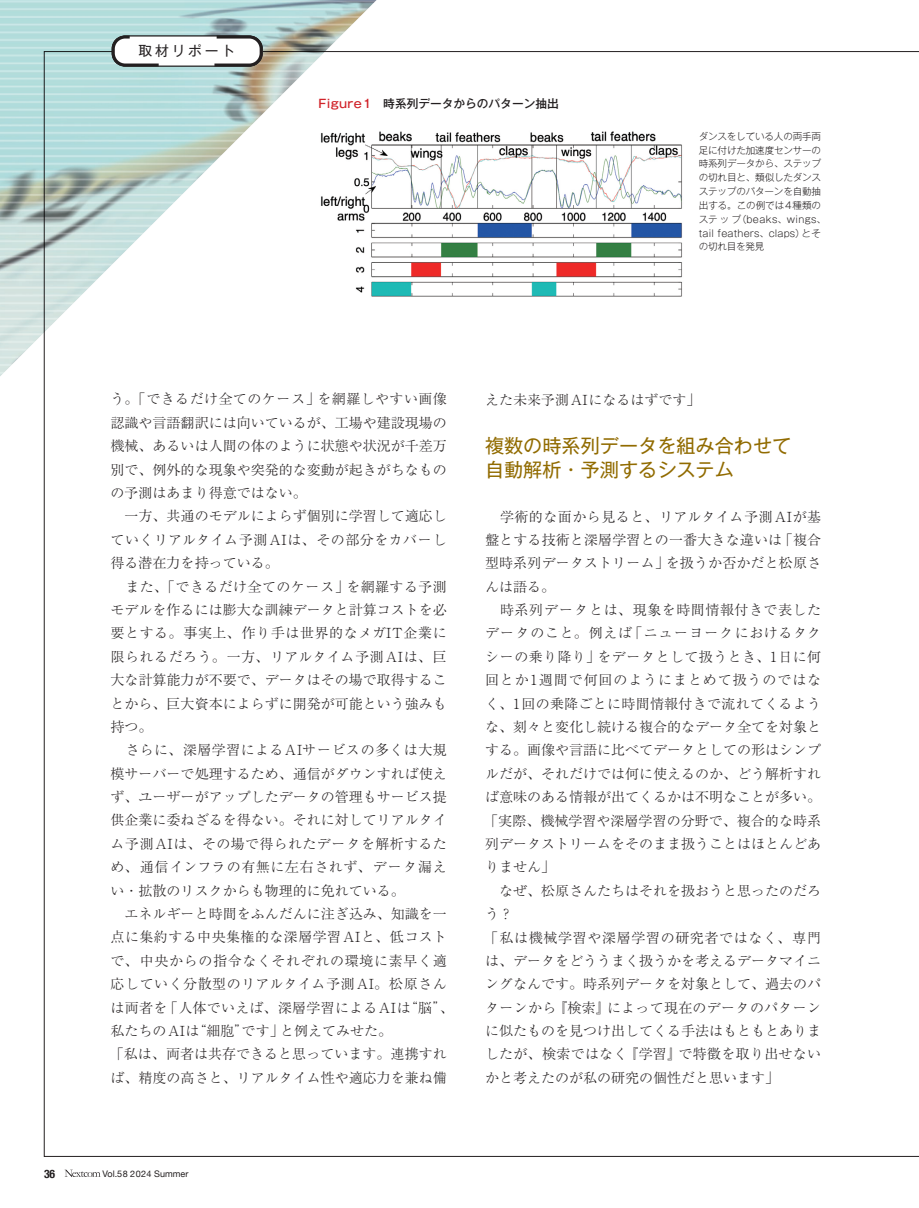
<style>
.page{position:relative;width:919px;height:1208px;background:#fff}
.page>*{position:absolute;margin:0;border:0;box-sizing:border-box;transform-origin:0 0}
.t1{font:19.2px/23.4px "Gothic MB101 Pro";color:#916b00}
.t2{font:300 13.8px/23.4px "Ryumin Pro";color:#231f20}
.t3{font:13.8px "Gothic MB101 Pro";letter-spacing:.2em;color:#231f20}
.t4{font:500 11.7px "Gothic MB101 Pro";color:#231f20}
.t5{font:700 condensed 11.7px "Helvetica Neue";color:#231f20}
.t6{font:300 9.6px/13.8px "Gothic MB101 Pro";letter-spacing:-.015em;color:#231f20}
.t7{font:9px "Helvetica Neue";color:#231f20}
.s1{color:#d1232a}
</style>
<div class="page">
<img style="left:0;top:0;width:378px;height:376px">
<img style="left:318px;top:116px;width:364px;height:198px">
<svg style="left:65px;top:1169px;width:35px;height:8px"></svg>
<svg style="left:112px;top:36px;width:150px;height:30px"></svg>
<p class="t3" style="left:138px;top:40px;width:98px">取材リポート</p>
<p class="t4" style="left:318px;top:94px;width:242px"><span class="s1">Figure1</span>　時系列データからのパターン抽出</p>
<p class="t6" style="left:698px;top:128px;width:129px">ダンスをしている人の両手両足に付けた加速度センサーの時系列データから、ステップの切れ目と、類似したダンスステップのパターンを自動抽出する。この例では4種類のステップ（beaks、wings、tail feathers、claps）とその切れ目を発見</p>
<p class="t2" style="left:110px;top:386px;width:345px">う。「できるだけ全てのケース」を網羅しやすい画像認識や言語翻訳には向いているが、工場や建設現場の機械、あるいは人間の体のように状態や状況が千差万別で、例外的な現象や突発的な変動が起きがちなものの予測はあまり得意ではない。<br>　一方、共通のモデルによらず個別に学習して適応していくリアルタイム予測AIは、その部分をカバーし得る潜在力を持っている。<br>　また、「できるだけ全てのケース」を網羅する予測モデルを作るには膨大な訓練データと計算コストを必要とする。事実上、作り手は世界的なメガIT企業に限られるだろう。一方、リアルタイム予測AIは、巨大な計算能力が不要で、データはその場で取得することから、巨大資本によらずに開発が可能という強みも持つ。<br>　さらに、深層学習によるAIサービスの多くは大規模サーバーで処理するため、通信がダウンすれば使えず、ユーザーがアップしたデータの管理もサービス提供企業に委ねざるを得ない。それに対してリアルタイム予測AIは、その場で得られたデータを解析するため、通信インフラの有無に左右されず、データ漏えい・拡散のリスクからも物理的に免れている。<br>　エネルギーと時間をふんだんに注ぎ込み、知識を一点に集約する中央集権的な深層学習AIと、低コストで、中央からの指令なくそれぞれの環境に素早く適応していく分散型のリアルタイム予測AI。松原さんは両者を「人体でいえば、深層学習によるAIは“脳”、私たちのAIは“細胞”です」と例えてみせた。<br>「私は、両者は共存できると思っています。連携すれば、精度の高さと、リアルタイム性や適応力を兼ね備</p>
<p class="t5" style="left:44px;top:1164px;width:13px">36</p>
<p class="t7" style="left:102px;top:1167px;width:87px">Vol.58 2024 Summer</p>
<p class="t2" style="left:485px;top:386px;width:217px">えた未来予測AIになるはずです」</p>
<h1 class="t1" style="left:485px;top:432px;width:308px">複数の時系列データを組み合わせて自動解析・予測するシステム</h1>
<p class="t2" style="left:484px;top:503px;width:338px">　学術的な面から見ると、リアルタイム予測AIが基盤とする技術と深層学習との一番大きな違いは「複合型時系列データストリーム」を扱うか否かだと松原さんは語る。<br>　時系列データとは、現象を時間情報付きで表したデータのこと。例えば「ニューヨークにおけるタクシーの乗り降り」をデータとして扱うとき、1日に何回とか1週間で何回のようにまとめて扱うのではなく、1回の乗降ごとに時間情報付きで流れてくるような、刻々と変化し続ける複合的なデータ全てを対象とする。画像や言語に比べてデータとしての形はシンプルだが、それだけでは何に使えるのか、どう解析すれば意味のある情報が出てくるかは不明なことが多い。「実際、機械学習や深層学習の分野で、複合的な時系列データストリームをそのまま扱うことはほとんどありません」<br>　なぜ、松原さんたちはそれを扱おうと思ったのだろう？<br>「私は機械学習や深層学習の研究者ではなく、専門は、データをどううまく扱うかを考えるデータマイニングなんです。時系列データを対象として、過去のパターンから『検索』によって現在のデータのパターンに似たものを見つけ出してくる手法はもともとありましたが、検索ではなく『学習』で特徴を取り出せないかと考えたのが私の研究の個性だと思います」</p>
</div>
